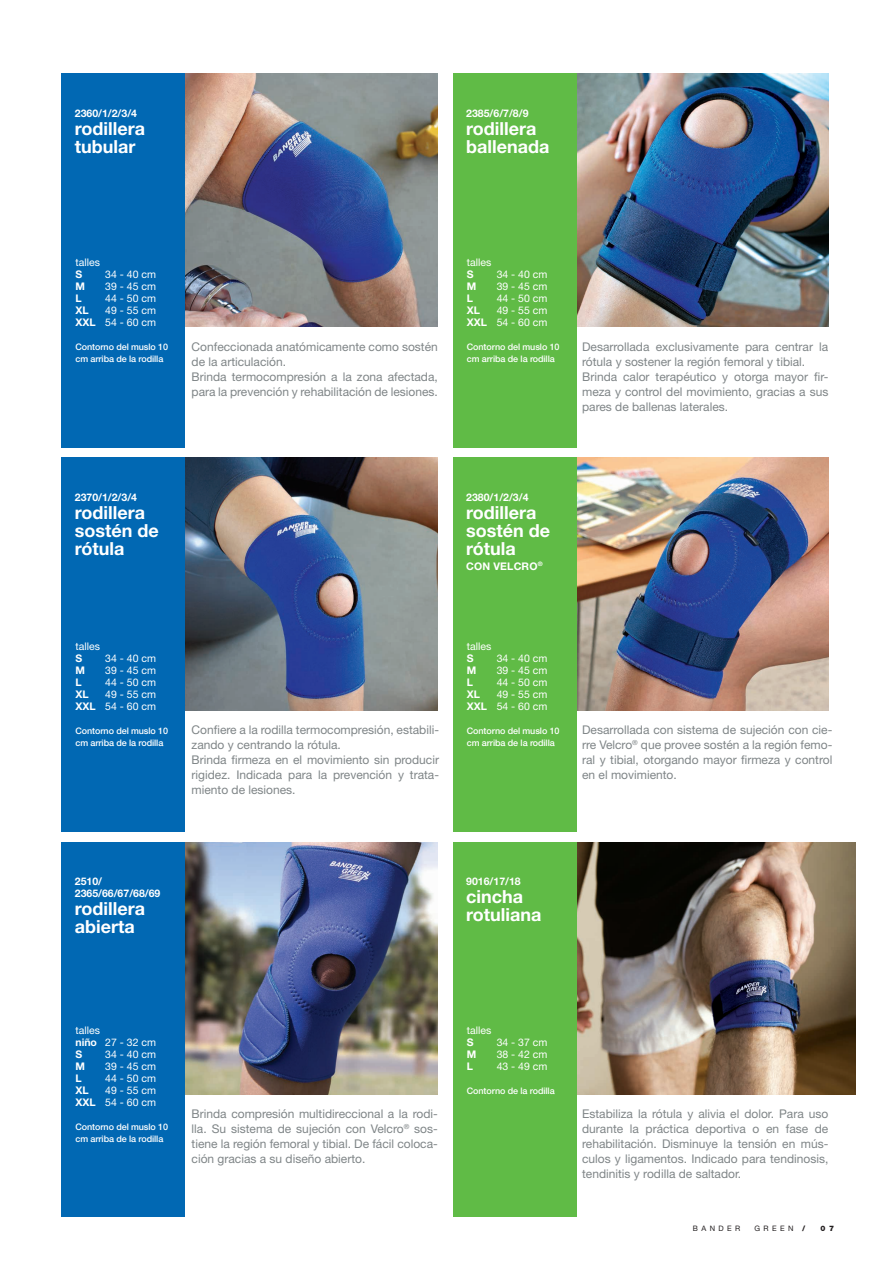
<style>
.page{position:relative;width:893px;height:1263px;background:#fff}
.page>*{position:absolute;margin:0;border:0;box-sizing:border-box;transform-origin:0 0}
.t1{font:700 18px/18px "Helvetica Neue LT Std";color:#fff}
.t2{font:12px/15px "Helvetica Neue LT Std";color:#7f8587}
.t3{font:10.5px/12px "Helvetica Neue LT Std";color:#fff;text-align:right}
.t4{font:700 10.5px/12px "Helvetica Neue LT Std";color:#fff}
.t5{font:500 9px/12px "Helvetica Neue LT Std";letter-spacing:-.01em;color:#fff}
.t6{font:7.5px "Helvetica Neue LT Std";letter-spacing:.45em;color:#231f20}
.t7{font:900 7.5px "Helvetica Neue LT Std";color:#231f20}
.s1{font-weight:700}
.s2{font-weight:900}
</style>
<div class="page">
<img style="left:185px;top:73px;width:253px;height:253px">
<img style="left:185px;top:457px;width:253px;height:253px">
<img style="left:185px;top:843px;width:253px;height:251px">
<img style="left:576px;top:73px;width:252px;height:253px">
<img style="left:576px;top:457px;width:252px;height:253px">
<img style="left:576px;top:842px;width:280px;height:252px">
<div style="left:62px;top:73px;width:123px;height:374px;background:#0168b3"></div>
<div style="left:453px;top:73px;width:123px;height:374px;background:#60bb46"></div>
<div style="left:62px;top:457px;width:123px;height:375px;background:#0168b3"></div>
<div style="left:453px;top:457px;width:123px;height:375px;background:#60bb46"></div>
<div style="left:62px;top:842px;width:123px;height:374px;background:#0168b3"></div>
<div style="left:453px;top:842px;width:123px;height:374px;background:#60bb46"></div>
<p class="t4" style="left:75px;top:107px;width:64px">2360/1/2/3/4</p>
<h1 class="t1" style="left:75px;top:119px;width:72px">rodillera tubular</h1>
<p class="t4" style="left:466px;top:107px;width:64px">2385/6/7/8/9</p>
<h1 class="t1" style="left:466px;top:119px;width:85px">rodillera ballenada</h1>
<p class="t3" style="left:75px;top:256px;width:26px">talles</p>
<p class="t4" style="left:75px;top:268px;width:8px">S</p>
<p class="t3" style="left:105px;top:268px;width:52px">34 - 40 cm</p>
<p class="t4" style="left:75px;top:280px;width:11px">M</p>
<p class="t3" style="left:105px;top:280px;width:52px">39 - 45 cm</p>
<p class="t4" style="left:75px;top:292px;width:8px">L</p>
<p class="t3" style="left:105px;top:292px;width:52px">44 - 50 cm</p>
<p class="t4" style="left:75px;top:304px;width:15px">XL</p>
<p class="t3" style="left:75px;top:304px;width:82px">49 - 55 cm<br><span class="s1">XXL</span> 54 - 60 cm</p>
<p class="t5" style="left:75px;top:340px;width:94px">Contorno del muslo 10 cm arriba de la rodilla</p>
<p class="t2" style="left:192px;top:339px;width:248px">Confeccionada anatómicamente como sostén de la articulación.<br>Brinda termocompresión a la zona afectada, para la prevención y rehabilitación de lesiones.</p>
<p class="t3" style="left:467px;top:256px;width:26px">talles</p>
<p class="t4" style="left:467px;top:268px;width:8px">S</p>
<p class="t3" style="left:497px;top:268px;width:52px">34 - 40 cm</p>
<p class="t4" style="left:467px;top:280px;width:11px">M</p>
<p class="t3" style="left:497px;top:280px;width:52px">39 - 45 cm</p>
<p class="t4" style="left:467px;top:292px;width:8px">L</p>
<p class="t3" style="left:497px;top:292px;width:52px">44 - 50 cm</p>
<p class="t4" style="left:467px;top:304px;width:15px">XL</p>
<p class="t3" style="left:467px;top:304px;width:82px">49 - 55 cm<br><span class="s1">XXL</span> 54 - 60 cm</p>
<p class="t5" style="left:467px;top:340px;width:94px">Contorno del muslo 10 cm arriba de la rodilla</p>
<p class="t2" style="left:582px;top:339px;width:248px">Desarrollada exclusivamente para centrar la rótula y sostener la región femoral y tibial.<br>Brinda calor terapéutico y otorga mayor fir&shy;meza y control del movimiento, gracias a sus pares de ballenas laterales.</p>
<p class="t4" style="left:75px;top:491px;width:64px">2370/1/2/3/4</p>
<h1 class="t1" style="left:75px;top:503px;width:86px">rodillera sostén de rótula</h1>
<p class="t4" style="left:466px;top:491px;width:64px">2380/1/2/3/4</p>
<h1 class="t1" style="left:466px;top:503px;width:86px">rodillera sostén de rótula</h1>
<p class="t4" style="left:466px;top:560px;width:78px">CON VELCRO<sup>®</sup></p>
<p class="t3" style="left:75px;top:640px;width:26px">talles</p>
<p class="t4" style="left:75px;top:652px;width:8px">S</p>
<p class="t3" style="left:105px;top:652px;width:52px">34 - 40 cm</p>
<p class="t4" style="left:75px;top:664px;width:11px">M</p>
<p class="t3" style="left:105px;top:664px;width:52px">39 - 45 cm</p>
<p class="t4" style="left:75px;top:676px;width:8px">L</p>
<p class="t3" style="left:105px;top:676px;width:52px">44 - 50 cm</p>
<p class="t4" style="left:75px;top:688px;width:15px">XL</p>
<p class="t3" style="left:75px;top:688px;width:82px">49 - 55 cm<br><span class="s1">XXL</span> 54 - 60 cm</p>
<p class="t5" style="left:75px;top:724px;width:94px">Contorno del muslo 10 cm arriba de la rodilla</p>
<p class="t2" style="left:192px;top:722px;width:249px">Confiere a la rodilla termocompresión, estabili&shy;zando y centrando la rótula.<br>Brinda firmeza en el movimiento sin producir rigidez. Indicada para la prevención y trata&shy;miento de lesiones.</p>
<p class="t3" style="left:467px;top:640px;width:26px">talles</p>
<p class="t4" style="left:467px;top:652px;width:8px">S</p>
<p class="t3" style="left:497px;top:652px;width:52px">34 - 40 cm</p>
<p class="t4" style="left:467px;top:664px;width:11px">M</p>
<p class="t3" style="left:497px;top:664px;width:52px">39 - 45 cm</p>
<p class="t4" style="left:467px;top:676px;width:8px">L</p>
<p class="t3" style="left:497px;top:676px;width:52px">44 - 50 cm</p>
<p class="t4" style="left:467px;top:688px;width:15px">XL</p>
<p class="t3" style="left:467px;top:688px;width:82px">49 - 55 cm<br><span class="s1">XXL</span> 54 - 60 cm</p>
<p class="t5" style="left:467px;top:724px;width:94px">Contorno del muslo 10 cm arriba de la rodilla</p>
<p class="t2" style="left:582px;top:722px;width:252px;text-align:justify">Desarrollada con sistema de sujeción con cie&shy;rre Velcro<sup>®</sup> que provee sostén a la región femo&shy;ral y tibial, otorgando mayor firmeza y control en el movimiento.</p>
<p class="t4" style="left:75px;top:875px;width:87px">2510/<br>2365/66/67/68/69</p>
<h1 class="t1" style="left:75px;top:899px;width:72px">rodillera abierta</h1>
<p class="t4" style="left:466px;top:875px;width:56px">9016/17/18</p>
<h1 class="t1" style="left:466px;top:887px;width:77px">cincha rotuliana</h1>
<p class="t3" style="left:75px;top:1024px;width:82px;text-align:left">talles<br><span class="s1">niño</span> 27 - 32 cm<br><span class="s1">S</span></p>
<p class="t3" style="left:105px;top:1048px;width:52px">34 - 40 cm</p>
<p class="t4" style="left:75px;top:1060px;width:11px">M</p>
<p class="t3" style="left:105px;top:1060px;width:52px">39 - 45 cm</p>
<p class="t4" style="left:75px;top:1072px;width:8px">L</p>
<p class="t3" style="left:105px;top:1072px;width:52px">44 - 50 cm</p>
<p class="t4" style="left:75px;top:1084px;width:15px">XL</p>
<p class="t3" style="left:75px;top:1084px;width:82px">49 - 55 cm<br><span class="s1">XXL</span> 54 - 60 cm</p>
<p class="t5" style="left:75px;top:1120px;width:94px">Contorno del muslo 10 cm arriba de la rodilla</p>
<p class="t2" style="left:192px;top:1106px;width:248px;text-align:justify">Brinda compresión multidireccional a la rodi&shy;lla. Su sistema de sujeción con Velcro<sup>®</sup> sos&shy;tiene la región femoral y tibial. De fácil coloca&shy;ción gracias a su diseño abierto.</p>
<p class="t3" style="left:467px;top:1024px;width:26px">talles</p>
<p class="t4" style="left:467px;top:1036px;width:8px">S</p>
<p class="t3" style="left:497px;top:1036px;width:52px">34 - 37 cm</p>
<p class="t4" style="left:467px;top:1048px;width:11px">M</p>
<p class="t3" style="left:497px;top:1048px;width:52px">38 - 42 cm</p>
<p class="t4" style="left:467px;top:1060px;width:8px">L</p>
<p class="t3" style="left:497px;top:1060px;width:52px">43 - 49 cm</p>
<p class="t5" style="left:467px;top:1084px;width:89px">Contorno de la rodilla</p>
<p class="t2" style="left:582px;top:1106px;width:248px;text-align:justify">Estabiliza la rótula y alivia el dolor. Para uso durante la práctica deportiva o en fase de rehabilitación. Disminuye la tensión en mús&shy;culos y ligamentos. Indicado para tendinosis, tendinitis y rodilla de saltador.</p>
<p class="t6" style="left:693px;top:1223px;width:49px">BANDER</p>
<p class="t6" style="left:754px;top:1223px;width:52px">GREEN <span class="s2">/</span></p>
<p class="t7" style="left:821px;top:1223px;width:15px">0 7</p>
</div>
